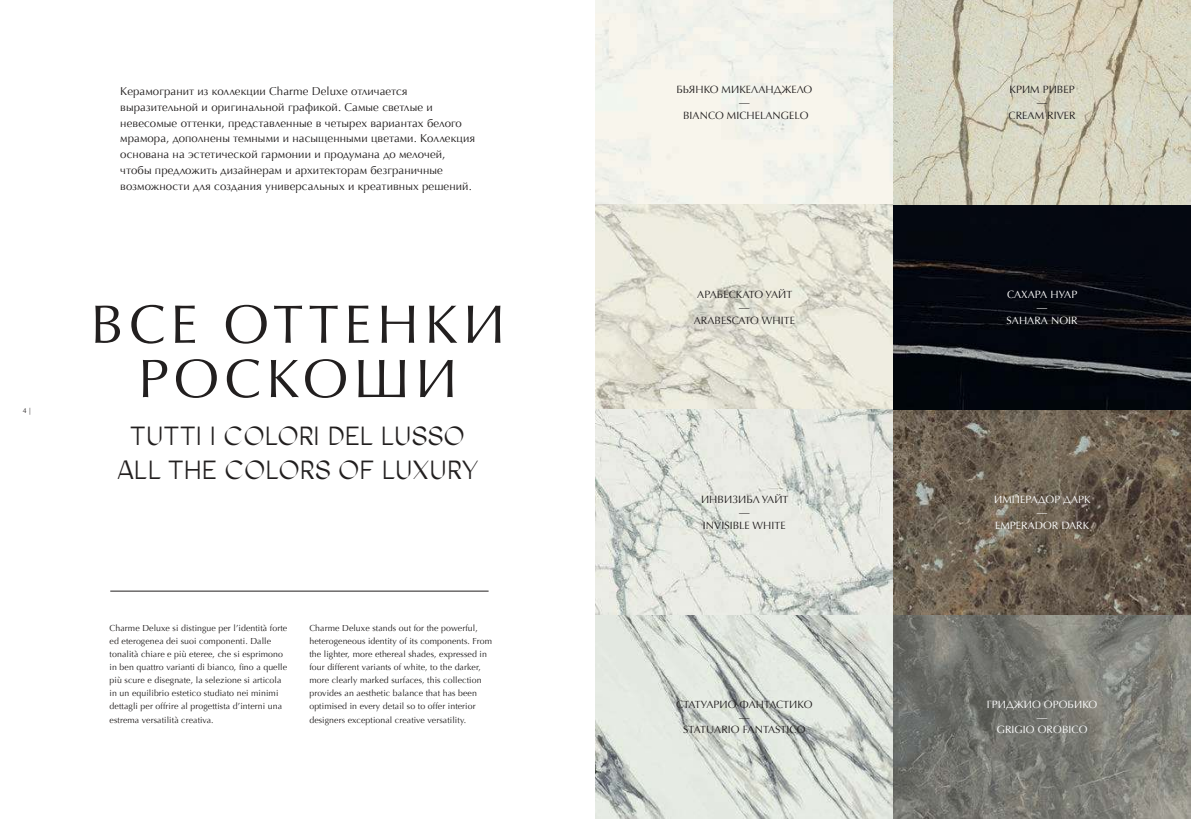
<style>
.page{position:relative;width:1191px;height:819px;background:#fff}
.page>*{position:absolute;margin:0;border:0;box-sizing:border-box;transform-origin:0 0}
.t1{font:54.25px "Optima LTW10";letter-spacing:.1em;color:#221f1f}
.t2{font:26.25px "Agentur";letter-spacing:-.015em;color:#221f1f}
.t3{font:11.38px/15.8px "Optima LTW10";letter-spacing:.01em;color:#221f1f}
.t4{font:10.5px/12.9px "Optima LTW10";letter-spacing:.01em;color:#221f1f;text-align:center}
.t5{font:10.5px/12.9px "Optima LTW10";letter-spacing:.01em;color:#fff;text-align:center}
.t6{font:8.75px/13.1px "Optima";letter-spacing:.01em;color:#221f1f}
.t7{font:7px "Optima";color:#221f1f}
</style>
<div class="page">
<img style="left:595px;top:0;width:595px;height:819px">
<hr style="left:110px;top:590px;width:378px;height:1px;background:#221f1f">
<p class="t7" style="left:23px;top:407px;width:10px">4 |</p>
<p class="t3" style="left:120px;top:84px;width:356px">Керамогранит из коллекции Charme Deluxe отличается выразительной и оригинальной графикой. Самые светлые и невесомые оттенки, представленные в четырех вариантах белого мрамора, дополнены темными и насыщенными цветами. Коллекция основана на эстетической гармонии и продумана до мелочей, чтобы предложить дизайнерам и архитекторам безграничные возможности для создания универсальных и креативных решений.</p>
<h1 class="t1" style="left:90px;top:293px;width:416px">ВСЕ ОТТЕНКИ</h1>
<h1 class="t1" style="left:138px;top:348px;width:321px">РОСКОШИ</h1>
<h2 class="t2" style="left:130px;top:420px;width:336px">TUTTI I COLORI DEL LUSSO</h2>
<h2 class="t2" style="left:117px;top:454px;width:362px">ALL THE COLORS OF LUXURY</h2>
<p class="t6" style="left:110px;top:622px;width:179px">Charme Deluxe si distingue per l’identità forte ed eterogenea dei suoi componenti. Dalle tonalità chiare e più eteree, che si esprimono in ben quattro varianti di bianco, fino a quelle più scure e disegnate, la selezione si articola in un equilibrio estetico studiato nei minimi dettagli per offrire al progettista d’interni una estrema versatilità creativa.</p>
<p class="t6" style="left:309px;top:622px;width:184px">Charme Deluxe stands out for the powerful, heterogeneous identity of its components. From the lighter, more ethereal shades, expressed in four different variants of white, to the darker, more clearly marked surfaces, this collection provides an aesthetic balance that has been optimised in every detail so to offer interior designers exceptional creative versatility.</p>
<p class="t4" style="left:676px;top:84px;width:138px">БЬЯНКО МИКЕЛАНДЖЕЛО —<br>BIANCO MICHELANGELO</p>
<p class="t4" style="left:1008px;top:84px;width:68px">КРИМ РИВЕР —<br>CREAM RIVER</p>
<p class="t4" style="left:694px;top:288px;width:103px">АРАБЕСКАТО УАЙТ —<br>ARABESCATO WHITE</p>
<p class="t5" style="left:1006px;top:288px;width:73px">САХАРА НУАР —<br>SAHARA NOIR</p>
<p class="t4" style="left:701px;top:493px;width:89px">ИНВИЗИБЛ УАЙТ —<br>INVISIBLE WHITE</p>
<p class="t5" style="left:994px;top:493px;width:98px">ИМПЕРАДОР ДАРК —<br>EMPERADOR DARK</p>
<p class="t4" style="left:676px;top:698px;width:138px">СТАТУАРИО ФАНТАСТИКО</p>
<p class="t4" style="left:683px;top:723px;width:124px">STATUARIO FANTASTICO</p>
<p class="t5" style="left:986px;top:698px;width:112px">ГРИДЖИО ОРОБИКО</p>
<p class="t5" style="left:996px;top:723px;width:92px">GRIGIO OROBICO</p>
</div>
